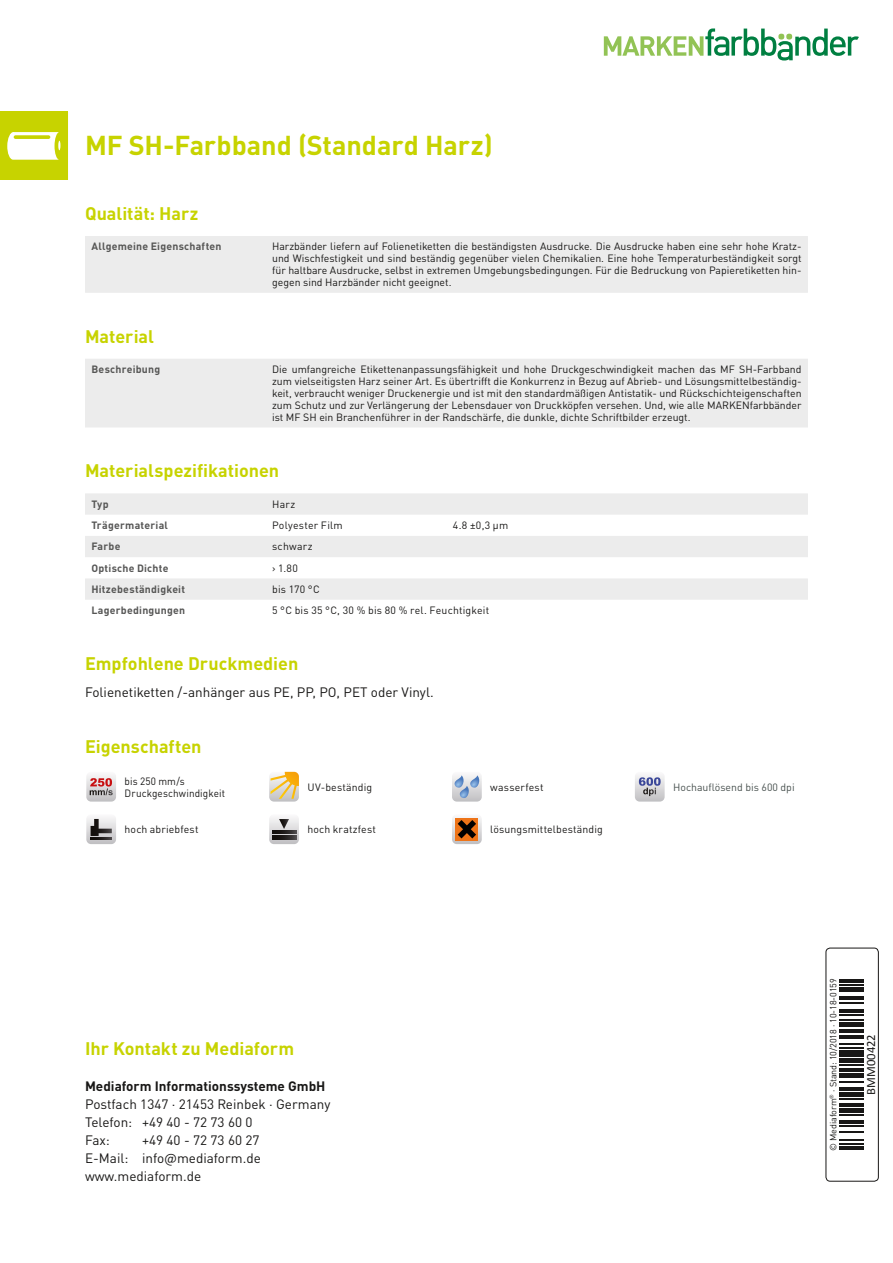
<style>
.page{position:relative;width:893px;height:1263px;background:#fff}
.page>*{position:absolute;margin:0;border:0;box-sizing:border-box;transform-origin:0 0}
.t1{font:700 27px "DINOT";letter-spacing:-.005em;color:#c7d300}
.t2{font:700 18px "DINOT";color:#c7d300}
.t3{font:13.5px/18px "DINOT";color:#181716}
.t4{font:700 13.5px "DINOT";color:#181716}
.t5{font:12.6px "Calibri";color:#181716}
.t6{font:10.5px/12px "DINOT";letter-spacing:.01em;color:#181716;text-align:justify}
.t7{font:700 10.5px "DINOT";letter-spacing:.02em;color:#565655}
.t8{font:10.5px/12px "DINOT";letter-spacing:.01em;color:#181716;scale:.95 1}
.t9{font:10.5px "DINOT";color:#47504e}
.t10{font:9px "DINOT";letter-spacing:-.01em;color:#181716}
</style>
<div class="page">
<svg style="left:604px;top:28px;width:255px;height:33px"></svg>
<svg style="left:0;top:112px;width:68px;height:68px"></svg>
<hr style="left:840px;top:1146px;width:24px;height:3px;background:#181716">
<hr style="left:840px;top:1143px;width:24px;height:2px;background:#181716">
<svg style="left:840px;top:1139px;width:24px;height:1px"></svg>
<hr style="left:840px;top:1131px;width:24px;height:2px;background:#181716">
<hr style="left:840px;top:1125px;width:24px;height:2px;background:#181716">
<hr style="left:840px;top:1120px;width:24px;height:3px;background:#181716">
<hr style="left:840px;top:1114px;width:24px;height:2px;background:#181716">
<div style="left:840px;top:1108px;width:24px;height:5px;background:#181716"></div>
<hr style="left:840px;top:1104px;width:24px;height:3px;background:#181716">
<svg style="left:840px;top:1098px;width:24px;height:1px"></svg>
<hr style="left:840px;top:1092px;width:24px;height:4px;background:#181716">
<hr style="left:840px;top:1087px;width:24px;height:3px;background:#181716">
<svg style="left:840px;top:1081px;width:24px;height:1px"></svg>
<div style="left:840px;top:1073px;width:24px;height:5px;background:#181716"></div>
<hr style="left:840px;top:1069px;width:24px;height:3px;background:#181716">
<hr style="left:840px;top:1064px;width:24px;height:2px;background:#181716">
<div style="left:840px;top:1058px;width:24px;height:5px;background:#181716"></div>
<div style="left:840px;top:1051px;width:24px;height:6px;background:#181716"></div>
<svg style="left:840px;top:1048px;width:24px;height:1px"></svg>
<hr style="left:840px;top:1043px;width:24px;height:2px;background:#181716">
<hr style="left:840px;top:1035px;width:24px;height:3px;background:#181716">
<hr style="left:840px;top:1029px;width:24px;height:3px;background:#181716">
<hr style="left:840px;top:1022px;width:24px;height:4px;background:#181716">
<svg style="left:840px;top:1019px;width:24px;height:1px"></svg>
<hr style="left:840px;top:1014px;width:24px;height:2px;background:#181716">
<hr style="left:840px;top:1010px;width:24px;height:3px;background:#181716">
<hr style="left:840px;top:1002px;width:24px;height:2px;background:#181716">
<hr style="left:840px;top:996px;width:24px;height:3px;background:#181716">
<hr style="left:840px;top:987px;width:24px;height:4px;background:#181716">
<svg style="left:840px;top:984px;width:24px;height:1px"></svg>
<hr style="left:840px;top:979px;width:24px;height:3px;background:#181716">
<div style="left:85px;top:236px;width:723px;height:57px;background:#ececec"></div>
<div style="left:85px;top:359px;width:723px;height:68px;background:#ececec"></div>
<svg style="left:85px;top:493px;width:723px;height:107px;fill:#ececec"></svg>
<div style="left:826px;top:948px;width:53px;height:233px;border:1px solid #181716;border-radius:4px"></div>
<svg style="left:86px;top:817px;width:30px;height:27px"></svg>
<svg style="left:91px;top:837px;width:21px;height:2px"></svg>
<svg style="left:269px;top:817px;width:30px;height:27px"></svg>
<svg style="left:272px;top:831px;width:24px;height:3px"></svg>
<svg style="left:272px;top:835px;width:24px;height:4px"></svg>
<svg style="left:452px;top:817px;width:30px;height:27px"></svg>
<svg style="left:452px;top:775px;width:30px;height:26px"></svg>
<svg style="left:269px;top:772px;width:30px;height:29px"></svg>
<svg style="left:86px;top:775px;width:30px;height:26px"></svg>
<svg style="left:635px;top:775px;width:30px;height:26px"></svg>
<h1 class="t1" style="left:85px;top:128px;width:409px">MF SH-Farbband (Standard Harz)</h1>
<h2 class="t2" style="left:85px;top:202px;width:115px">Qualität: Harz</h2>
<p class="t7" style="left:91px;top:240px;width:132px">Allgemeine Eigenschaften</p>
<p class="t6" style="left:272px;top:240px;width:531px">Harzbänder liefern auf Folienetiketten die beständigsten Ausdrucke. Die Ausdrucke haben eine sehr hohe Kratz&shy;und Wischfestigkeit und sind beständig gegenüber vielen Chemikalien. Eine hohe Temperaturbeständigkeit sorgt für haltbare Ausdrucke, selbst in extremen Umgebungsbedingungen. Für die Bedruckung von Papieretiketten hin&shy;gegen sind Harzbänder nicht geeignet.</p>
<h2 class="t2" style="left:85px;top:324px;width:71px">Material</h2>
<p class="t7" style="left:91px;top:362px;width:70px">Beschreibung</p>
<p class="t6" style="left:272px;top:363px;width:531px">Die umfangreiche Etikettenanpassungsfähigkeit und hohe Druckgeschwindigkeit machen das MF SH-Farbband zum vielseitigsten Harz seiner Art. Es übertrifft die Konkurrenz in Bezug auf Abrieb- und Lösungsmittelbeständig&shy;keit, verbraucht weniger Druckenergie und ist mit den standardmäßigen Antistatik- und Rückschichteigenschaften zum Schutz und zur Verlängerung der Lebensdauer von Druckköpfen versehen. Und, wie alle MARKENfarbbänder ist MF SH ein Branchenführer in der Randschärfe, die dunkle, dichte Schriftbilder erzeugt.</p>
<h2 class="t2" style="left:85px;top:459px;width:196px">Materialspezifikationen</h2>
<p class="t7" style="left:91px;top:497px;width:19px">Typ</p>
<p class="t6" style="left:272px;top:498px;width:25px">Harz</p>
<p class="t7" style="left:91px;top:518px;width:78px">Trägermaterial</p>
<p class="t6" style="left:272px;top:519px;width:72px">Polyester Film</p>
<p class="t6" style="left:453px;top:519px;width:57px">4.8 ±0,3 μm</p>
<p class="t7" style="left:91px;top:540px;width:31px">Farbe</p>
<p class="t6" style="left:272px;top:540px;width:42px">schwarz</p>
<p class="t7" style="left:91px;top:561px;width:79px">Optische Dichte</p>
<p class="t6" style="left:272px;top:562px;width:27px">› 1.80</p>
<p class="t7" style="left:91px;top:582px;width:95px">Hitzebeständigkeit</p>
<p class="t6" style="left:272px;top:583px;width:49px">bis 170 °C</p>
<p class="t7" style="left:91px;top:603px;width:95px">Lagerbedingungen</p>
<p class="t6" style="left:272px;top:604px;width:219px">5 °C bis 35 °C, 30 % bis 80 % rel. Feuchtigkeit</p>
<h2 class="t2" style="left:85px;top:652px;width:215px">Empfohlene Druckmedien</h2>
<p class="t3" style="left:85px;top:683px;width:350px">Folienetiketten /-anhänger aus PE, PP, PO, PET oder Vinyl.</p>
<h2 class="t2" style="left:85px;top:735px;width:118px">Eigenschaften</h2>
<p class="t8" style="left:125px;top:775px;width:107px">bis 250 mm/s<br>Druckgeschwindigkeit</p>
<p class="t9" style="left:673px;top:780px;width:123px">Hochauflösend bis 600 dpi</p>
<p class="t6" style="left:307px;top:781px;width:66px">UV-beständig</p>
<p class="t6" style="left:490px;top:781px;width:55px">wasserfest</p>
<p class="t6" style="left:125px;top:823px;width:75px">hoch abriebfest</p>
<p class="t6" style="left:307px;top:823px;width:70px">hoch kratzfest</p>
<p class="t6" style="left:490px;top:823px;width:114px">lösungsmittelbeständig</p>
<h2 class="t2" style="left:85px;top:1037px;width:211px">Ihr Kontakt zu Mediaform</h2>
<p class="t4" style="left:85px;top:1077px;width:242px">Mediaform Informationssysteme GmbH</p>
<p class="t3" style="left:85px;top:1095px;width:247px">Postfach 1347 · 21453 Reinbek · Germany<br>Telefon: +49 40 - 72 73 60 0<br>Fax:</p>
<p class="t3" style="left:85px;top:1131px;width:177px;text-align:justify;text-indent:57px">+49 40 - 72 73 60 27<br>E-Mail: info@mediaform.de www.mediaform.de</p>
<p class="t10" style="left:827px;top:1151px;width:174px;rotate:-90deg">© Mediaform<sup>®</sup> · Stand: 10/2018 · 10-18-0159</p>
<p class="t5" style="left:863px;top:1095px;width:62px;rotate:-90deg">BMM00422</p>
</div>
